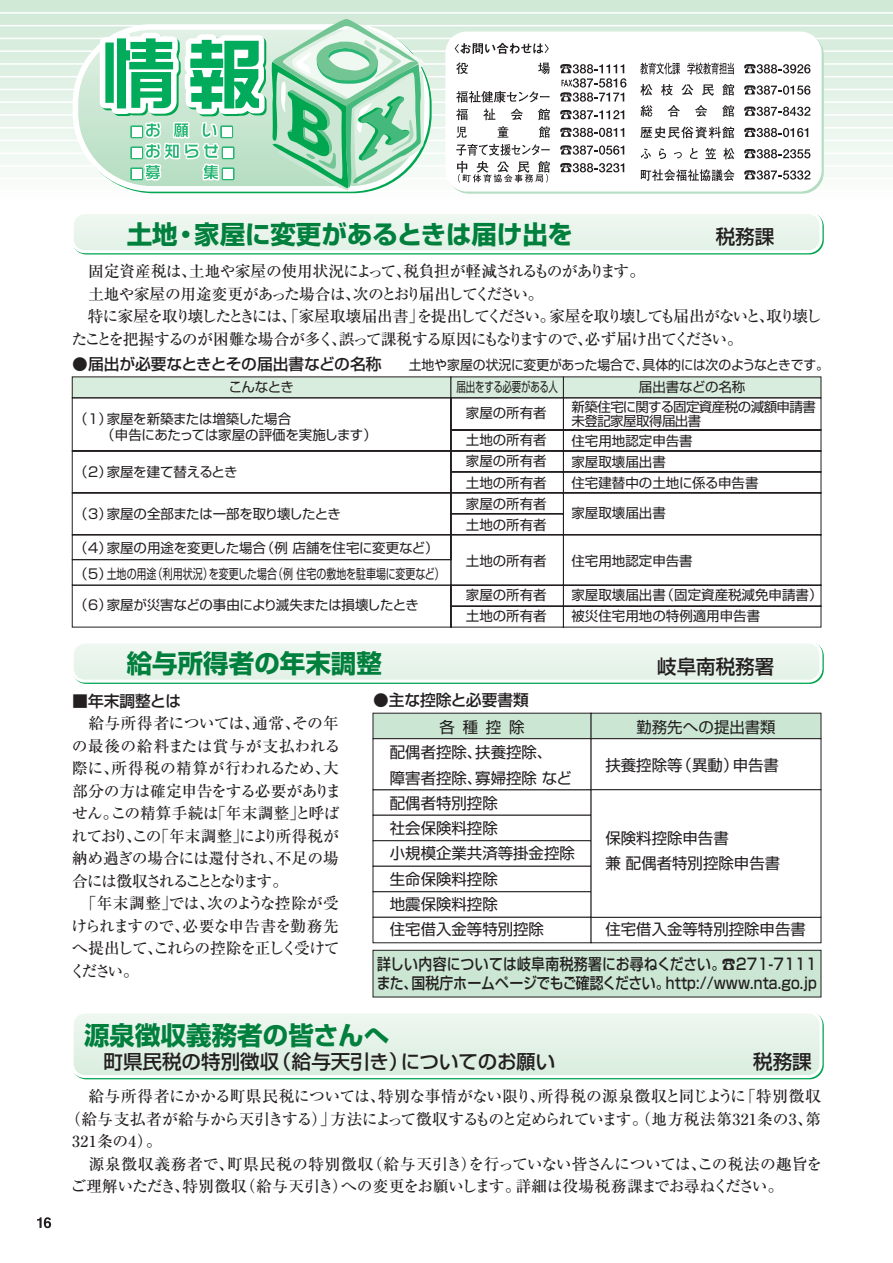
<style>
.page{position:relative;width:893px;height:1263px;background:#fff}
.page>*{position:absolute;margin:0;border:0;box-sizing:border-box;transform-origin:0 0}
.t1{font:700 25.5px "Shin Go";color:#007f3d}
.t2{font:500 19.5px "Shin Go";color:#231f20}
.t3{font:500 15.75px/22.5px "Ryumin";letter-spacing:-.035em;color:#231f20}
.t4{font:500 15.75px/22.5px "Ryumin";letter-spacing:-.08em;color:#231f20}
.t5{font:500 15.75px/18.8px "Shin Go";color:#231f20;scale:.88 1}
.t6{font:500 15.75px "Ryumin";letter-spacing:-.015em;color:#231f20}
.t7{font:500 15.75px "Ryumin";color:#231f20}
.t8{font:500 15.75px "Ryumin";letter-spacing:.005em;color:#231f20}
.t9{font:500 15.75px "Shin Go";color:#231f20}
.t10{font:15.45px/25.3px "Shin Go";color:#231f20}
.t11{font:13.5px/21px "Shin Go";color:#231f20}
.t12{font:13.5px "Shin Go";letter-spacing:-.025em;color:#231f20}
.t13{font:13.5px/20px "Shin Go";letter-spacing:-.04em;color:#231f20;text-align:center}
.t14{font:13.5px/16.2px "Shin Go";letter-spacing:-.02em;color:#231f20}
.t15{font:13.5px "Shin Go";color:#231f20;scale:.95 1}
.t16{font:13.5px "Shin Go";letter-spacing:-.025em;color:#231f20;scale:.7 1}
.s1{font-family:"Shin Go"}
.s2{font-family:"Osaka";font-weight:400}
</style>
<div class="page">
<svg style="left:0;top:0;width:892px;height:194px"></svg>
<hr style="left:0;top:12px;width:892px;height:2px;background:#fff">
<hr style="left:0;top:25px;width:892px;height:1px;background:#fff">
<hr style="left:0;top:38px;width:892px;height:1px;background:#fff">
<hr style="left:0;top:50px;width:892px;height:2px;background:#fff">
<hr style="left:0;top:63px;width:892px;height:2px;background:#fff">
<hr style="left:0;top:76px;width:892px;height:1px;background:#fff">
<hr style="left:0;top:89px;width:892px;height:1px;background:#fff">
<hr style="left:0;top:101px;width:892px;height:2px;background:#fff">
<hr style="left:0;top:114px;width:892px;height:2px;background:#fff">
<hr style="left:0;top:127px;width:892px;height:1px;background:#fff">
<hr style="left:0;top:140px;width:892px;height:1px;background:#fff">
<hr style="left:0;top:152px;width:892px;height:2px;background:#fff">
<hr style="left:0;top:165px;width:892px;height:2px;background:#fff">
<hr style="left:0;top:178px;width:892px;height:1px;background:#fff">
<hr style="left:0;top:191px;width:892px;height:1px;background:#fff">
<div style="left:445px;top:32px;width:376px;height:160px;background:#fff;border-radius:21px"></div>
<svg style="left:560px;top:64px;width:66px;height:38px"></svg>
<svg style="left:560px;top:110px;width:64px;height:9px"></svg>
<svg style="left:560px;top:128px;width:64px;height:9px"></svg>
<svg style="left:560px;top:145px;width:64px;height:10px"></svg>
<svg style="left:560px;top:163px;width:64px;height:9px"></svg>
<svg style="left:454px;top:43px;width:95px;height:11px"></svg>
<svg style="left:456px;top:62px;width:12px;height:12px"></svg>
<svg style="left:538px;top:63px;width:11px;height:11px"></svg>
<svg style="left:456px;top:91px;width:93px;height:12px"></svg>
<svg style="left:456px;top:109px;width:12px;height:11px"></svg>
<svg style="left:483px;top:109px;width:12px;height:11px"></svg>
<svg style="left:511px;top:109px;width:12px;height:11px"></svg>
<svg style="left:538px;top:109px;width:11px;height:11px"></svg>
<svg style="left:456px;top:127px;width:11px;height:11px"></svg>
<svg style="left:497px;top:126px;width:11px;height:12px"></svg>
<svg style="left:539px;top:126px;width:11px;height:12px"></svg>
<svg style="left:456px;top:144px;width:93px;height:39px"></svg>
<svg style="left:744px;top:64px;width:66px;height:9px"></svg>
<svg style="left:744px;top:85px;width:66px;height:10px"></svg>
<svg style="left:744px;top:107px;width:66px;height:9px"></svg>
<svg style="left:744px;top:128px;width:64px;height:9px"></svg>
<svg style="left:744px;top:149px;width:66px;height:9px"></svg>
<svg style="left:744px;top:170px;width:66px;height:10px"></svg>
<svg style="left:640px;top:63px;width:40px;height:12px"></svg>
<svg style="left:687px;top:62px;width:47px;height:13px"></svg>
<svg style="left:640px;top:84px;width:12px;height:11px"></svg>
<svg style="left:661px;top:84px;width:11px;height:12px"></svg>
<svg style="left:681px;top:84px;width:12px;height:11px"></svg>
<svg style="left:702px;top:84px;width:11px;height:12px"></svg>
<svg style="left:722px;top:84px;width:12px;height:12px"></svg>
<svg style="left:640px;top:105px;width:12px;height:12px"></svg>
<svg style="left:667px;top:105px;width:12px;height:12px"></svg>
<svg style="left:695px;top:105px;width:12px;height:12px"></svg>
<svg style="left:722px;top:105px;width:12px;height:12px"></svg>
<svg style="left:640px;top:127px;width:94px;height:12px"></svg>
<svg style="left:640px;top:149px;width:11px;height:10px"></svg>
<svg style="left:659px;top:148px;width:7px;height:11px"></svg>
<svg style="left:674px;top:152px;width:7px;height:6px"></svg>
<svg style="left:690px;top:148px;width:7px;height:11px"></svg>
<svg style="left:705px;top:148px;width:11px;height:11px"></svg>
<svg style="left:723px;top:148px;width:11px;height:11px"></svg>
<svg style="left:640px;top:169px;width:94px;height:12px"></svg>
<svg style="left:75px;top:27px;width:352px;height:162px"></svg>
<svg style="left:94px;top:19px;width:332px;height:173px"></svg>
<div style="left:223px;top:169px;width:10px;height:10px;background:#fff"></div>
<svg style="left:37px;top:1217px;width:14px;height:11px"></svg>
<svg style="left:72px;top:212px;width:751px;height:42px"></svg>
<div style="left:72px;top:213px;width:749px;height:39px;background:#e9f4ec;border-radius:13px"></div>
<div style="left:71px;top:211px;width:751px;height:42px;border:3px solid #fff;border-radius:13px"></div>
<svg style="left:72px;top:642px;width:751px;height:42px"></svg>
<div style="left:72px;top:642px;width:749px;height:39px;background:#e9f4ec;border-radius:13px"></div>
<div style="left:71px;top:641px;width:751px;height:42px;border:3px solid #fff;border-radius:13px"></div>
<div style="left:72px;top:1012px;width:749px;height:65px;background:#e4f2e7;border-radius:13px"></div>
<div style="left:71px;top:1011px;width:751px;height:67px;border:3px solid #fff;border-radius:13px"></div>
<div style="left:373px;top:950px;width:448px;height:47px;background:#cbe7d3;border:1px solid #231f20"></div>
<div style="left:72px;top:377px;width:379px;height:21px;background:#d8eddd"></div>
<div style="left:451px;top:377px;width:112px;height:21px;background:#d8eddd"></div>
<div style="left:563px;top:377px;width:258px;height:21px;background:#d8eddd"></div>
<svg style="left:72px;top:397px;width:749px;height:231px"></svg>
<div style="left:72px;top:559px;width:379px;height:26px;border:1px solid #231f20"></div>
<div style="left:373px;top:713px;width:218px;height:26px;background:#cbe7d3"></div>
<div style="left:591px;top:713px;width:230px;height:26px;background:#cbe7d3"></div>
<div style="left:373px;top:815px;width:218px;height:26px;background:#fff;border:1px solid #231f20"></div>
<div style="left:373px;top:866px;width:218px;height:26px;background:#fff;border:1px solid #231f20"></div>
<div style="left:373px;top:917px;width:218px;height:26px;background:#fff;border:1px solid #231f20"></div>
<div style="left:373px;top:738px;width:218px;height:52px;background:#fff;border:1px solid #231f20"></div>
<div style="left:591px;top:738px;width:230px;height:52px;background:#fff;border:1px solid #231f20"></div>
<div style="left:591px;top:789px;width:230px;height:129px;background:#fff;border:1px solid #231f20"></div>
<p class="t1" style="left:127px;top:225px;width:448px">土地・家屋に変更があるときは届け出を</p>
<p class="t2" style="left:715px;top:230px;width:60px">税務課</p>
<p class="t4" style="left:71px;top:262px;width:751px">　固定資産税は、土地や家屋の使用状況によって、税負担が軽減されるものがあります。<br>　土地や家屋の用途変更があった場合は、次のとおり届出してください。<br>　特に家屋を取り壊したときには、「家屋取壊届出書」を提出してください。家屋を取り壊しても届出がないと、取り壊したことを把握するのが困難な場合が多く、誤って課税する原因にもなりますので、必ず届け出てください。</p>
<p class="t9" style="left:72px;top:358px;width:311px">●届出が必要なときとその届出書などの名称</p>
<p class="t15" style="left:409px;top:360px;width:443px">土地や家屋の状況に変更があった場合で、具体的には次のようなときです。</p>
<p class="t11" style="left:466px;top:404px;width:82px">家屋の所有者</p>
<p class="t11" style="left:229px;top:378px;width:66px">こんなとき</p>
<p class="t16" style="left:456px;top:382px;width:146px">届出をする必要がある人</p>
<p class="t13" style="left:571px;top:378px;width:246px">届出書などの名称<br>新築住宅に関する固定資産税の減額申請書</p>
<p class="t13" style="left:571px;top:413px;width:131px;line-height:19.4px;text-align:left">未登記家屋取得届出書住宅用地認定申告書</p>
<p class="t11" style="left:571px;top:452px;width:188px">家屋取壊届出書<br>住宅建替中の土地に係る申告書</p>
<p class="t11" style="left:571px;top:504px;width:96px">家屋取壊届出書</p>
<p class="t11" style="left:571px;top:552px;width:123px">住宅用地認定申告書</p>
<p class="t11" style="left:571px;top:586px;width:253px">家屋取壊届出書（固定資産税減免申請書）被災住宅用地の特例適用申告書</p>
<p class="t14" style="left:80px;top:412px;width:299px;text-indent:-5px">（1）家屋を新築または増築した場合<br>　　（申告にあたっては家屋の評価を実施します）</p>
<p class="t11" style="left:74px;top:463px;width:165px">（2）家屋を建て替えるとき</p>
<p class="t12" style="left:74px;top:508px;width:268px">（3）家屋の全部または一部を取り壊したとき</p>
<p class="t11" style="left:466px;top:431px;width:82px;text-align:justify">土地の所有者家屋の所有者土地の所有者家屋の所有者土地の所有者</p>
<p class="t11" style="left:466px;top:552px;width:82px">土地の所有者</p>
<p class="t11" style="left:74px;top:536px;width:372px;line-height:26.1px">（4）家屋の用途を変更した場合（例 店舗を住宅に変更など）（5）土地の用途（利用状況）を変更した場合（例 住宅の敷地を駐車場に変更など）</p>
<p class="t11" style="left:466px;top:586px;width:82px">家屋の所有者土地の所有者</p>
<p class="t12" style="left:74px;top:600px;width:346px">（6）家屋が災害などの事由により滅失または損壊したとき</p>
<p class="t1" style="left:127px;top:654px;width:257px">給与所得者の年末調整</p>
<p class="t2" style="left:657px;top:659px;width:118px">岐阜南税務署</p>
<p class="t3" style="left:70px;top:692px;width:273px"><span class="s1">■年末調整とは<br></span>　給与所得者については、通常、その年の最後の給料または賞与が支払われる際に、所得税の精算が行われるため、大部分の方は確定申告をする必要がありません。この精算手続は｢年末調整｣と呼ばれており、この｢年末調整｣により所得税が納め過ぎの場合には還付され、不足の場合には徴収されることとなります。<br>　｢年末調整｣では、次のような控除が受けられますので、必要な申告書を勤務先へ提出して、これらの控除を正しく受けてください。</p>
<p class="t9" style="left:373px;top:694px;width:157px">●主な控除と必要書類</p>
<p class="t10" style="left:439px;top:716px;width:86px">各種控除</p>
<p class="t10" style="left:636px;top:716px;width:141px">勤務先への提出書類</p>
<p class="t10" style="left:390px;top:742px;width:186px">配偶者控除、扶養控除、<br>障害者控除、寡婦控除 など配偶者特別控除<br>社会保険料控除<br>小規模企業共済等掛金控除生命保険料控除<br>地震保険料控除<br>住宅借入金等特別控除</p>
<p class="t10" style="left:605px;top:754px;width:175px">扶養控除等（異動）申告書</p>
<p class="t10" style="left:605px;top:827px;width:176px">保険料控除申告書<br>兼 配偶者特別控除申告書</p>
<p class="t10" style="left:605px;top:919px;width:202px">住宅借入金等特別控除申告書</p>
<p class="t5" style="left:377px;top:957px;width:501px">詳しい内容については岐阜南税務署にお尋ねください。<span class="s2">☎</span>271-7111また、国税庁ホームページでもご確認ください。http://www.nta.go.jp</p>
<p class="t1" style="left:84px;top:1026px;width:307px">源泉徴収義務者の皆さんへ</p>
<p class="t2" style="left:84px;top:1055px;width:472px">　町県民税の特別徴収（給与天引き）についてのお願い</p>
<p class="t2" style="left:753px;top:1055px;width:60px">税務課</p>
<p class="t7" style="left:72px;top:1091px;width:750px">　給与所得者にかかる町県民税については、特別な事情がない限り、所得税の源泉徴収と同じように「特別徴収</p>
<p class="t6" style="left:65px;top:1113px;width:757px">（給与支払者が給与から天引きする）」方法によって徴収するものと定められています。（地方税法第321条の3、第</p>
<p class="t3" style="left:72px;top:1132px;width:91px">321条の4）。</p>
<p class="t8" style="left:72px;top:1158px;width:751px">　源泉徴収義務者で、町県民税の特別徴収（給与天引き）を行っていない皆さんについては、この税法の趣旨を</p>
<p class="t3" style="left:71px;top:1177px;width:714px">ご理解いただき、特別徴収（給与天引き）への変更をお願いします。詳細は役場税務課までお尋ねください。</p>
</div>
